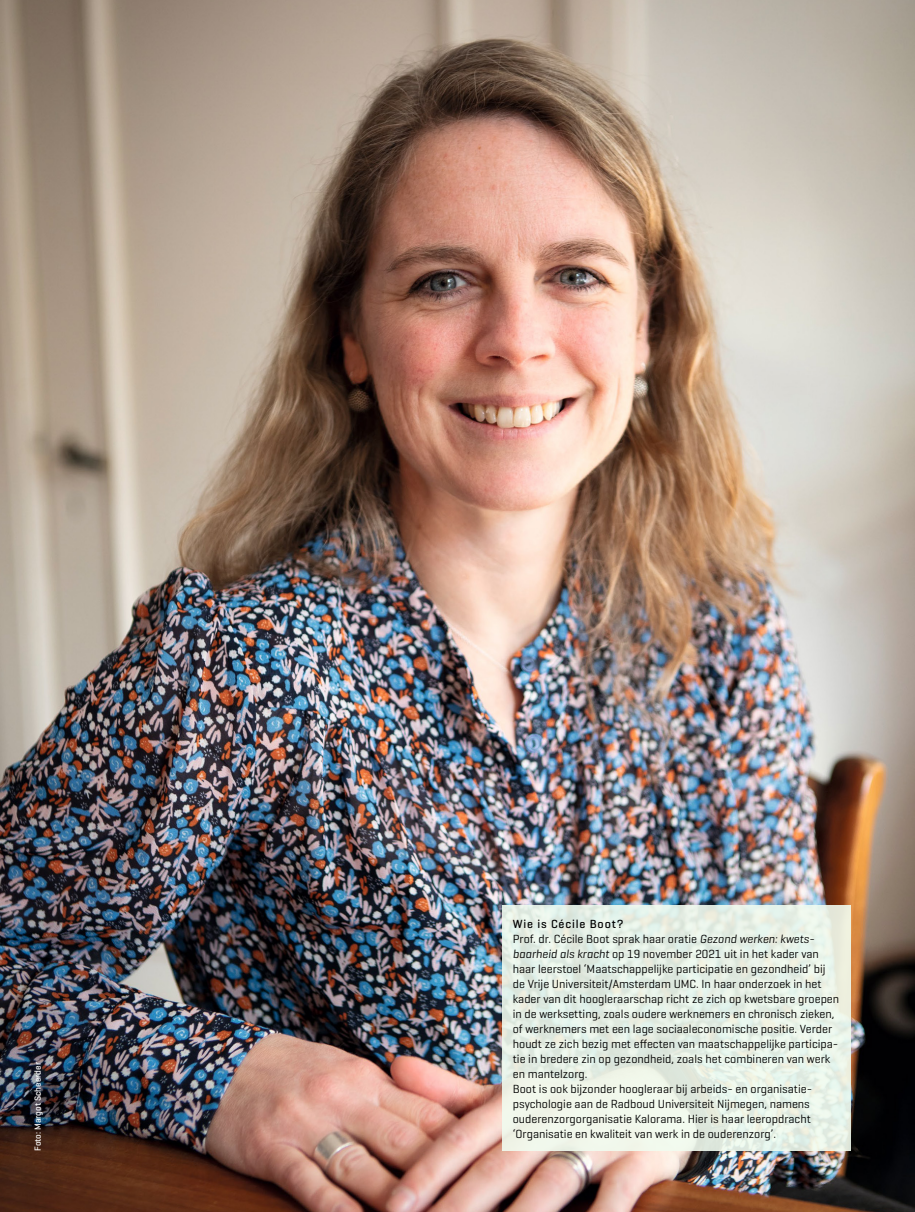
<style>
.page{position:relative;width:915px;height:1212px;background:#fff}
.page>*{position:absolute;margin:0;border:0;box-sizing:border-box;transform-origin:0 0}
.Para_casus_tekst{font:12px/15px "Geogrotesque";color:#000}
.Box_Heading_casuskop{font:500 12px "Geogrotesque";letter-spacing:.07em;color:#000}
.Image_Source_credit{font:500 9px "Geogrotesque";color:#fff}
.s1{font-style:italic}
</style>
<div class="page">
<img style="left:0;top:0;width:914px;height:1212px">
<div style="left:502px;top:906px;width:348px;height:245px;background:linear-gradient(to right,#e7f0e5,#e8f2e7)"></div>
<p class="Image_Source_credit" style="left:32px;top:1151px;width:90px;rotate:-90deg">Foto: Margot Scheerder</p>
<p class="Box_Heading_casuskop" style="left:512px;top:916px;width:112px">Wie is Cécile Boot?</p>
<p class="Para_casus_tekst" style="left:512px;top:931px;width:328px">Prof. dr. Cécile Boot sprak haar oratie <span class="s1">Gezond werken: kwets&shy;baarheid als kracht</span> op 19 november 2021 uit in het kader van haar leerstoel ‘Maatschappelijke participatie en gezondheid’ bij de Vrije Universiteit/Amsterdam UMC. In haar onderzoek in het kader van dit hoogleraarschap richt ze zich op kwetsbare groepen in de werksetting, zoals oudere werknemers en chronisch zieken, of werknemers met een lage sociaaleconomische positie. Verder houdt ze zich bezig met effecten van maatschappelijke participa&shy;tie in bredere zin op gezondheid, zoals het combineren van werk en mantelzorg.</p>
<p class="Para_casus_tekst" style="left:512px;top:1081px;width:301px">Boot is ook bijzonder hoogleraar bij arbeids- en organisatie&shy;psychologie aan de Radboud Universiteit Nijmegen, namens ouderenzorgorganisatie Kalorama. Hier is haar leeropdracht ‘Organisatie en kwaliteit van werk in de ouderenzorg’.</p>
</div>
